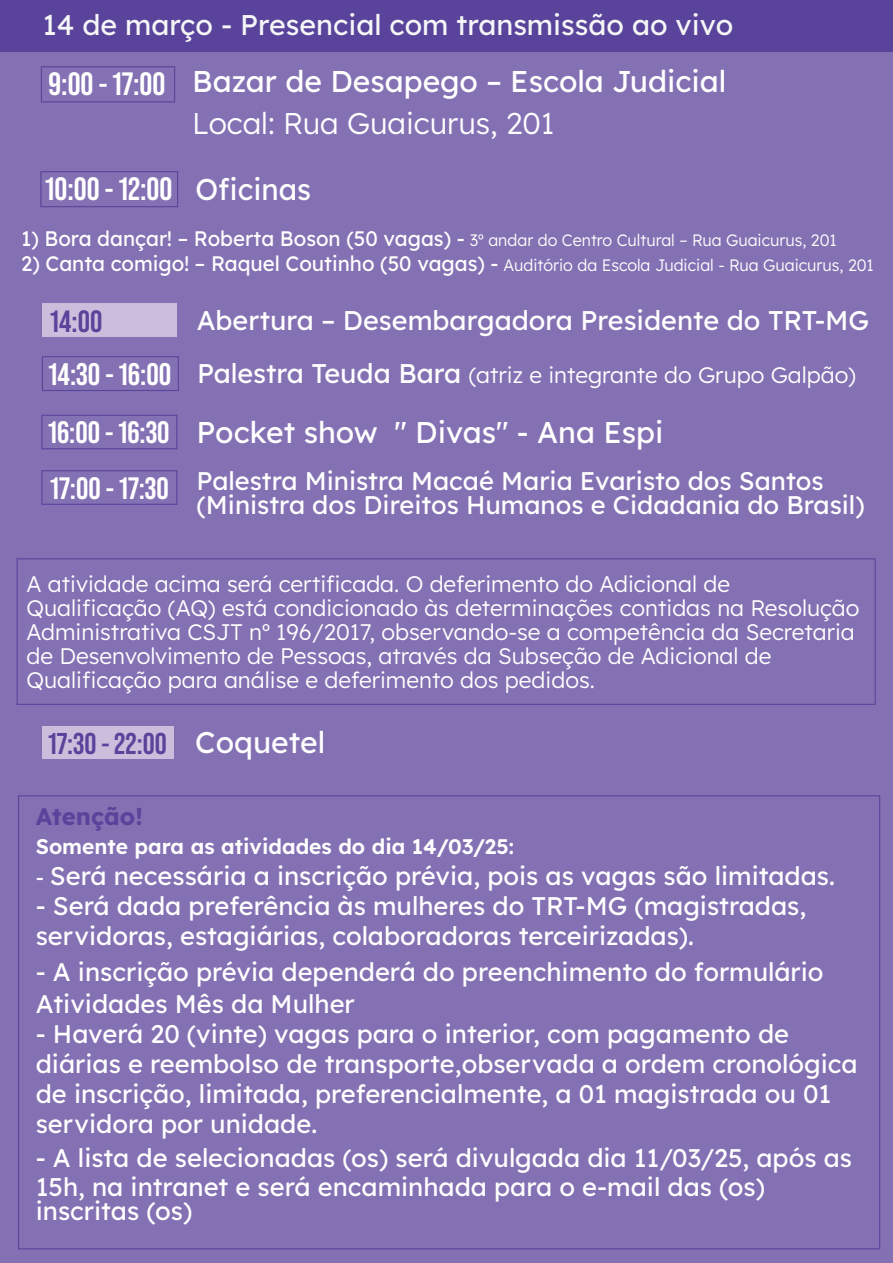
<style>
.page{position:relative;width:893px;height:1263px;background:#8471b3}
.page>*{position:absolute;margin:0;border:0;box-sizing:border-box;transform-origin:0 0}
.t1{font:700 32.25px "Bebas Neue Pro";color:#fff}
.t2{font:700 30.9px "Bebas Neue Pro";color:#fff}
.t3{font:700 30.75px "Bebas Neue Pro";color:#5a449b}
.t4{font:30px "Lexend";color:#fff}
.t5{font:300 30px "Lexend";color:#fff}
.t6{font:700 30px "Bebas Neue Pro";color:#5a449b}
.t7{font:28.5px "Lexend";color:#f5f6f7}
.t8{font:27px "Lexend";color:#fff}
.t9{font:25.5px/30px "Lexend";color:#fff}
.t10{font:700 24px "Lexend";color:#5a449b}
.t11{font:300 22.5px/24px "Lexend";color:#fff}
.t12{font:600 21px "Lexend";color:#fff}
.t13{font:300 16.5px "Lexend";color:#fff}
.s1{font-weight:400;font-size:21px}
.s2{font-family:"Bebas Neue Pro";font-weight:700;font-size:31.2px}
.s3{font-weight:400;font-size:27px}
.s4{font-family:"Bebas Neue Pro";font-weight:700;font-size:30.9px}
.s5{font-family:"Lexend";font-weight:400;color:#fff}
.s6{font-size:21px}
</style>
<div class="page">
<div style="left:41px;top:470px;width:136px;height:35px;border:1px solid #5a439a"></div>
<div style="left:42px;top:726px;width:132px;height:33px;background:#cbbedd"></div>
<div style="left:41px;top:415px;width:136px;height:34px;border:1px solid #5a439a"></div>
<div style="left:42px;top:304px;width:135px;height:33px;background:#cbbedd"></div>
<div style="left:42px;top:356px;width:137px;height:35px;border:1px solid #5a439a"></div>
<div style="left:0;top:0;width:893px;height:51px;background:#5a449b"></div>
<div style="left:41px;top:66px;width:134px;height:36px;border:1px solid #5a439a"></div>
<div style="left:40px;top:171px;width:138px;height:36px;border:1px solid #5a439a"></div>
<div style="left:17px;top:558px;width:859px;height:147px;border:1px solid #5a439a"></div>
<p class="t7" style="left:42px;top:4px;width:692px">14 de março - Presencial com transmissão ao vivo</p>
<p class="t1" style="left:49px;top:65px;width:118px">9:00 - 17:00</p>
<p class="t4" style="left:192px;top:60px;width:536px">Bazar de Desapego – Escola Judicial</p>
<p class="t5" style="left:192px;top:102px;width:364px">Local: Rua Guaicurus, 201</p>
<p class="t4" style="left:196px;top:167px;width:117px">Oficinas</p>
<p class="t13" style="left:21px;top:228px;width:817px"><span class="s1">1) Bora dançar! – Roberta Boson (50 vagas) -</span> 3º andar do Centro Cultural – Rua Guaicurus, 201</p>
<p class="t13" style="left:21px;top:253px;width:854px"><span class="s1">2) Canta comigo! – Raquel Coutinho (50 vagas) -</span> Auditório da Escola Judicial - Rua Guaicurus, 201</p>
<p class="t3" style="left:50px;top:303px;width:54px">14:00</p>
<p class="t8" style="left:197px;top:301px;width:674px">Abertura – Desembargadora Presidente do TRT-MG</p>
<p class="t11" style="left:49px;top:362px;width:809px"><span class="s2">14:30 - 16:00</span> <span class="s3">Palestra Teuda Bara</span> (atriz e integrante do Grupo Galpão)</p>
<p class="t1" style="left:45px;top:170px;width:129px">10:00 - 12:00</p>
<p class="t4" style="left:48px;top:411px;width:617px"><span class="s4">16:00 - 16:30</span> Pocket show " Divas" - Ana Espi</p>
<p class="t2" style="left:50px;top:471px;width:120px">17:00 - 17:30</p>
<p class="t9" style="left:197px;top:467px;width:670px;line-height:24px">Palestra Ministra Macaé Maria Evaristo dos Santos (Ministra dos Direitos Humanos e Cidadania do Brasil)</p>
<p class="t11" style="left:26px;top:570px;width:835px">A atividade acima será certificada. O deferimento do Adicional de Qualificação (AQ) está condicionado às determinações contidas na Resolução Administrativa CSJT nº 196/2017, observando-se a competência da Secretaria de Desenvolvimento de Pessoas, através da Subseção de Adicional de Qualificação para análise e deferimento dos pedidos.</p>
<p class="t6" style="left:48px;top:726px;width:279px">17:30 - 22:00 <span class="s5">Coquetel</span></p>
<p class="t10" style="left:36px;top:798px;width:108px">Atenção!</p>
<p class="t12" style="left:36px;top:830px;width:480px">Somente para as atividades do dia 14/03/25:</p>
<p class="t9" style="left:36px;top:860px;width:801px"><span class="s6">-</span> Será necessária a inscrição prévia, pois as vagas são limitadas.</p>
<p class="t9" style="left:36px;top:890px;width:772px">- Será dada preferência às mulheres do TRT-MG (magistradas, servidoras, estagiárias, colaboradoras terceirizadas).</p>
<p class="t9" style="left:36px;top:955px;width:789px;line-height:31.5px">- A inscrição prévia dependerá do preenchimento do formulário<br>Atividades Mês da Mulher</p>
<p class="t9" style="left:36px;top:1017px;width:823px">- Haverá 20 (vinte) vagas para o interior, com pagamento de diárias e reembolso de transporte,observada a ordem cronológica de inscrição, limitada, preferencialmente, a 01 magistrada ou 01 servidora por unidade.</p>
<p class="t9" style="left:36px;top:1142px;width:818px;line-height:28.5px">- A lista de selecionadas (os) será divulgada dia 11/03/25, após as<br>15h, na intranet e será encaminhada para o e-mail das (os)</p>
<p class="t9" style="left:36px;top:1194px;width:158px">inscritas (os)</p>
</div>
